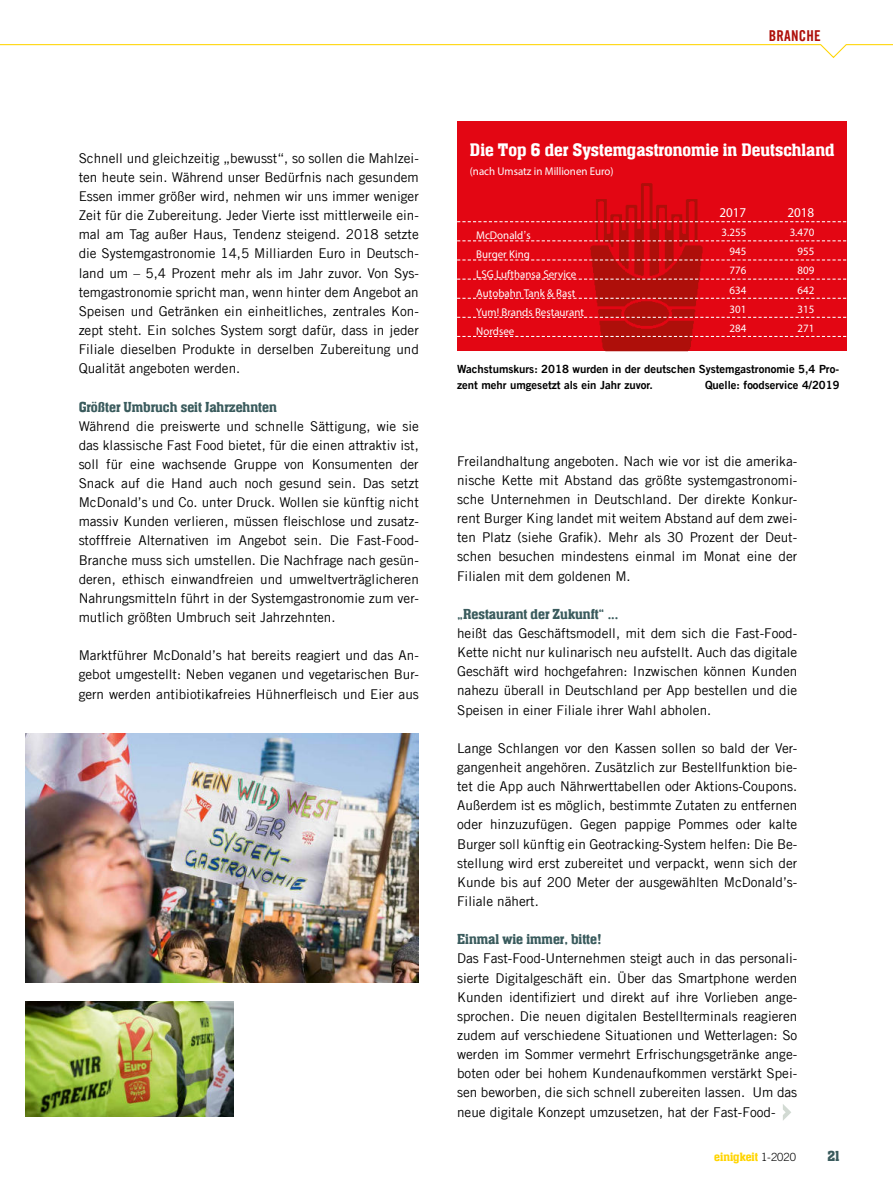
<style>
.page{position:relative;width:893px;height:1191px;background:#fff}
.page>*{position:absolute;margin:0;border:0;box-sizing:border-box;transform-origin:0 0}
.t1{font:500 18.75px "Aachen Pro";color:#fff}
.t2{font:500 15px "Aachen Pro";color:#3a5b5d}
.t3{font:15px "Trade Gothic LT Com Bd Cn 20";letter-spacing:.01em;color:#ae0f0a}
.t4{font:13.5px/19.2px "Trade Gothic LT Com";color:#000;text-align:justify}
.t5{font:13.5px "Myriad Pro";color:#fff}
.t6{font:12.75px "Myriad Pro";letter-spacing:.02em;color:#ffd500}
.t7{font:500 12.75px "Aachen Pro";color:#ffd500}
.t8{font:11.25px/19.2px "Myriad Pro";color:#fff;text-align:justify}
.t9{font:11.25px/15.9px "Trade Gothic LT Com Bd 2";color:#000}
.t10{font:11.25px "Myriad Pro";color:#000}
.s1{font-family:"Trade Gothic LT Com"}
.s2{font-family:"Trade Gothic LT Com";font-weight:300;font-size:11.25px;color:#000}
</style>
<div class="page">
<svg style="left:0;top:44px;width:893px;height:14px"></svg>
<img style="left:26px;top:1001px;width:208px;height:115px">
<img style="left:26px;top:733px;width:393px;height:249px">
<div style="left:457px;top:121px;width:389px;height:230px;background:#e30613"></div>
<img style="left:565px;top:183px;width:144px;height:169px">
<svg style="left:457px;top:221px;width:389px;height:1px"></svg>
<svg style="left:457px;top:240px;width:389px;height:1px"></svg>
<svg style="left:457px;top:259px;width:389px;height:1px"></svg>
<svg style="left:457px;top:278px;width:389px;height:2px"></svg>
<svg style="left:457px;top:298px;width:389px;height:1px"></svg>
<svg style="left:457px;top:317px;width:389px;height:1px"></svg>
<svg style="left:457px;top:336px;width:389px;height:1px"></svg>
<svg style="left:783px;top:1104px;width:8px;height:16px"></svg>
<p class="t3" style="left:769px;top:28px;width:53px">BRANCHE</p>
<p class="t4" style="left:79px;top:149px;width:342px">Schnell und gleichzeitig „bewusst“, so sollen die Mahlzei&shy;ten heute sein. Während unser Bedürfnis nach gesundem Essen immer größer wird, nehmen wir uns immer weniger Zeit für die Zubereitung. Jeder Vierte isst mittlerweile ein&shy;mal am Tag außer Haus, Tendenz steigend. 2018 setzte die Systemgastronomie 14,5 Milliarden Euro in Deutsch&shy;land um – 5,4 Prozent mehr als im Jahr zuvor. Von Sys&shy;temgastronomie spricht man, wenn hinter dem Angebot an Speisen und Getränken ein einheitliches, zentrales Kon&shy;zept steht. Ein solches System sorgt dafür, dass in jeder Filiale dieselben Produkte in derselben Zubereitung und Qualität angeboten werden.</p>
<p class="t2" style="left:79px;top:400px;width:200px">Größter Umbruch seit Jahrzehnten</p>
<p class="t4" style="left:79px;top:417px;width:342px">Während die preiswerte und schnelle Sättigung, wie sie das klassische Fast Food bietet, für die einen attraktiv ist, soll für eine wachsende Gruppe von Konsumenten der Snack auf die Hand auch noch gesund sein. Das setzt McDonald’s und Co. unter Druck. Wollen sie künftig nicht massiv Kunden verlieren, müssen fleischlose und zusatz&shy;stofffreie Alternativen im Angebot sein. Die Fast-Food-Branche muss sich umstellen. Die Nachfrage nach gesün&shy;deren, ethisch einwandfreien und umweltverträglicheren Nahrungsmitteln führt in der Systemgastronomie zum ver&shy;mutlich größten Umbruch seit Jahrzehnten.</p>
<p class="t4" style="left:79px;top:647px;width:342px">Marktführer McDonald’s hat bereits reagiert und das An&shy;gebot umgestellt: Neben veganen und vegetarischen Bur&shy;gern werden antibiotikafreies Hühnerfleisch und Eier aus</p>
<h1 class="t1" style="left:470px;top:142px;width:366px">Die Top 6 der Systemgastronomie in Deutschland</h1>
<p class="t8" style="left:470px;top:163px;width:145px">(nach Umsatz in Millionen Euro)</p>
<p class="t8" style="left:476px;top:227px;width:109px;text-align:left">McDonald<span class="s1">’</span>s<br>Burger King<br>LSG Lufthansa Service<br>Autobahn Tank &amp; Rast<br>Yum! Brands Restaurant<br>Nordsee</p>
<p class="t5" style="left:719px;top:207px;width:28px">2017</p>
<p class="t8" style="left:729px;top:224px;width:18px;text-indent:-8px">3.255<br>945<br>776<br>634<br>301<br>284</p>
<p class="t5" style="left:787px;top:207px;width:28px">2018</p>
<p class="t8" style="left:797px;top:224px;width:18px;text-indent:-8px">3.470<br>955<br>809<br>642<br>315<br>271</p>
<p class="t9" style="left:457px;top:362px;width:384px">Wachstumskurs: 2018 wurden in der deutschen Systemgastronomie 5,4 Pro&shy;zent mehr umgesetzt als ein Jahr zuvor.</p>
<p class="t9" style="left:705px;top:378px;width:136px">Quelle: foodservice 4/2019</p>
<p class="t4" style="left:457px;top:452px;width:342px">Freilandhaltung angeboten. Nach wie vor ist die amerika&shy;nische Kette mit Abstand das größte systemgastronomi&shy;sche Unternehmen in Deutschland. Der direkte Konkur&shy;rent Burger King landet mit weitem Abstand auf dem zwei&shy;ten Platz (siehe Grafik). Mehr als 30 Prozent der Deut&shy;schen besuchen mindestens einmal im Monat eine der Filialen mit dem goldenen M.</p>
<p class="t2" style="left:457px;top:607px;width:163px">„Restaurant der Zukunft“ ...</p>
<p class="t4" style="left:457px;top:625px;width:342px">heißt das Geschäftsmodell, mit dem sich die Fast-Food-Kette nicht nur kulinarisch neu aufstellt. Auch das digitale Geschäft wird hochgefahren: Inzwischen können Kunden nahezu überall in Deutschland per App bestellen und die Speisen in einer Filiale ihrer Wahl abholen.</p>
<p class="t4" style="left:457px;top:739px;width:342px">Lange Schlangen vor den Kassen sollen so bald der Ver&shy;gangenheit angehören. Zusätzlich zur Bestellfunktion bie&shy;tet die App auch Nährwerttabellen oder Aktions-Coupons.<br>Außerdem ist es möglich, bestimmte Zutaten zu entfernen oder hinzuzufügen. Gegen pappige Pommes oder kalte Burger soll künftig ein Geotracking-System helfen: Die Be&shy;stellung wird erst zubereitet und verpackt, wenn sich der Kunde bis auf 200 Meter der ausgewählten McDonald’s-Filiale nähert.</p>
<p class="t2" style="left:457px;top:932px;width:146px">Einmal wie immer, bitte!</p>
<p class="t4" style="left:457px;top:950px;width:342px">Das Fast-Food-Unternehmen steigt auch in das personali&shy;sierte Digitalgeschäft ein. Über das Smartphone werden Kunden identifiziert und direkt auf ihre Vorlieben ange&shy;sprochen. Die neuen digitalen Bestellterminals reagieren zudem auf verschiedene Situationen und Wetterlagen: So werden im Sommer vermehrt Erfrischungsgetränke ange&shy;boten oder bei hohem Kundenaufkommen verstärkt Spei&shy;sen beworben, die sich schnell zubereiten lassen. Um das neue digitale Konzept umzusetzen, hat der Fast-Food-</p>
<p class="t10" style="left:765px;top:1153px;width:34px">2-2019</p>
<p class="t2" style="left:827px;top:1149px;width:14px">21</p>
<p class="t6" style="left:714px;top:1152px;width:83px">einigkeit <span class="s2">1-2020</span></p>
<p class="t7" style="left:740px;top:1151px;width:20px">keit</p>
</div>
